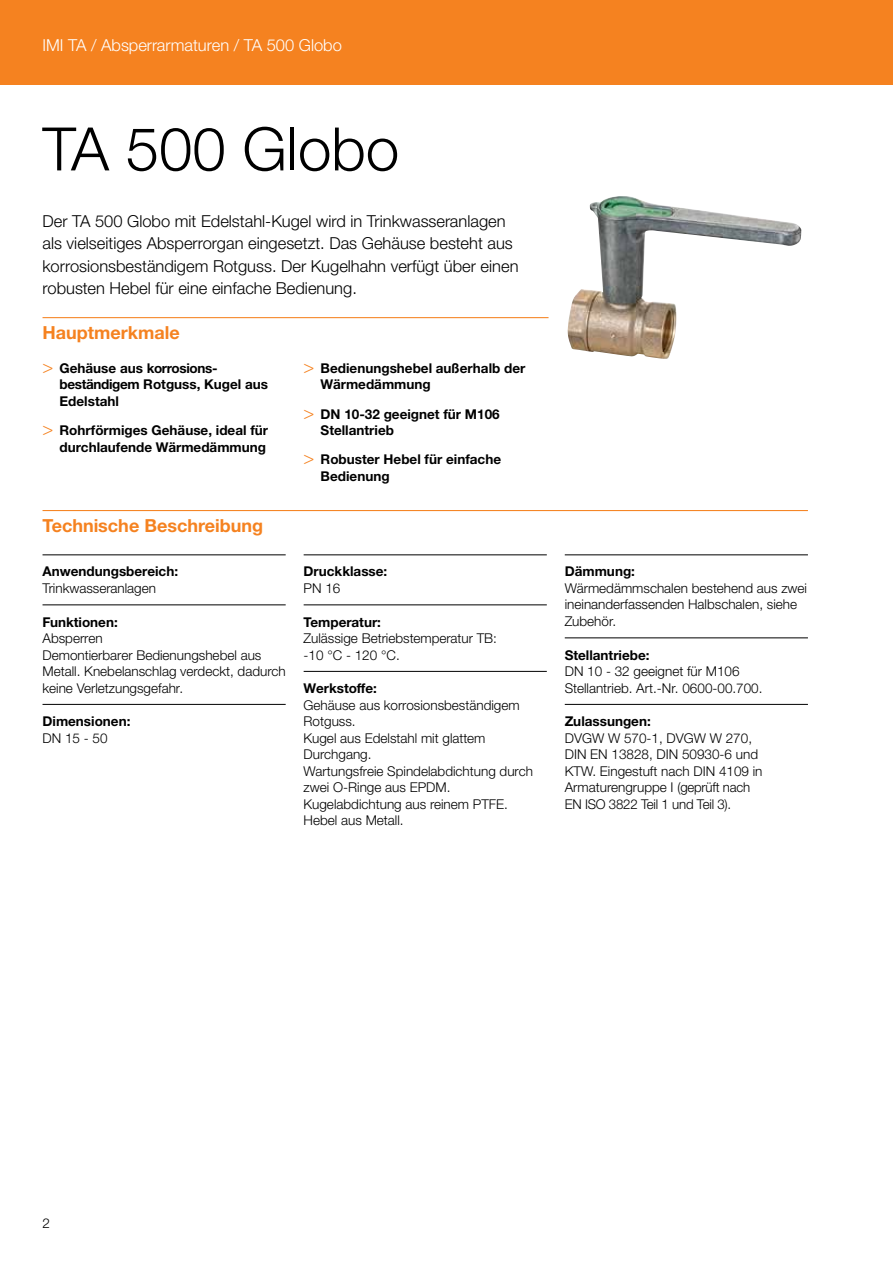
<style>
.page{position:relative;width:893px;height:1263px;background:#fff}
.page>*{position:absolute;margin:0;border:0;box-sizing:border-box;transform-origin:0 0}
.t1{font:300 60px "Helvetica Neue LTW1 G";color:#000}
.t2{font:700 18px "Helvetica Neue LTW1 G";color:#f58220}
.t3{font:300 16.5px/22.5px "Helvetica Neue LTW1 G";color:#000}
.t4{font:300 16.5px "Helvetica Neue LTW1 G";color:#fff}
.t5{font:300 13.5px/16.5px "Helvetica Neue LTW1 G";color:#000}
.t6{font:700 13.5px/16.5px "Helvetica Neue LTW1 G";color:#000}
.s1{font-family:"Helvetica Neue LT Std";font-weight:300;font-size:18px;color:#f58220}
</style>
<div class="page">
<div style="left:0;top:0;width:893px;height:85px;background:#f58220"></div>
<hr style="left:43px;top:317px;width:506px;height:1px;background:#f58220">
<hr style="left:43px;top:510px;width:765px;height:1px;background:#f58220">
<hr style="left:43px;top:554px;width:243px;height:1px;background:#000">
<hr style="left:43px;top:604px;width:243px;height:1px;background:#000">
<hr style="left:43px;top:704px;width:243px;height:1px;background:#000">
<hr style="left:304px;top:554px;width:243px;height:1px;background:#000">
<hr style="left:304px;top:604px;width:243px;height:1px;background:#000">
<hr style="left:304px;top:671px;width:243px;height:1px;background:#000">
<hr style="left:565px;top:554px;width:243px;height:1px;background:#000">
<hr style="left:565px;top:637px;width:243px;height:1px;background:#000">
<hr style="left:565px;top:704px;width:243px;height:1px;background:#000">
<img style="left:567px;top:196px;width:234px;height:163px">
<p class="t4" style="left:43px;top:35px;width:301px">IMI TA / Absperrarmaturen / TA 500 Globo</p>
<h1 class="t1" style="left:43px;top:112px;width:358px">TA 500 Globo</h1>
<p class="t3" style="left:43px;top:210px;width:477px">Der TA 500 Globo mit Edelstahl-Kugel wird in Trinkwasseranlagen als vielseitiges Absperrorgan eingesetzt. Das Gehäuse besteht aus korrosionsbeständigem Rotguss. Der Kugelhahn verfügt über einen robusten Hebel für eine einfache Bedienung.</p>
<h2 class="t2" style="left:43px;top:322px;width:139px">Hauptmerkmale</h2>
<p class="t6" style="left:60px;top:360px;width:210px;text-indent:-17px"><span class="s1">&gt;</span> Gehäuse aus korrosions&shy;beständigem Rotguss, Kugel aus<br>Edelstahl</p>
<p class="t6" style="left:43px;top:422px;width:227px;text-align:right"><span class="s1">&gt;</span> Rohrförmiges Gehäuse, ideal für durchlaufende Wärmedämmung</p>
<p class="t6" style="left:321px;top:360px;width:206px;text-indent:-17px"><span class="s1">&gt;</span> Bedienungshebel außerhalb der<br>Wärmedämmung</p>
<p class="t6" style="left:321px;top:406px;width:181px;text-indent:-17px"><span class="s1">&gt;</span> DN 10-32 geeignet für M106<br>Stellantrieb</p>
<p class="t6" style="left:321px;top:451px;width:182px;text-indent:-17px"><span class="s1">&gt;</span> Robuster Hebel für einfache<br>Bedienung</p>
<h2 class="t2" style="left:43px;top:515px;width:222px">Technische Beschreibung</h2>
<p class="t6" style="left:43px;top:563px;width:137px">Anwendungsbereich:</p>
<p class="t5" style="left:43px;top:580px;width:115px">Trinkwasseranlagen</p>
<p class="t6" style="left:43px;top:613px;width:77px">Funktionen:</p>
<p class="t5" style="left:43px;top:630px;width:245px">Absperren<br>Demontierbarer Bedienungshebel aus<br>Metall. Knebelanschlag verdeckt, dadurch keine Verletzungsgefahr.</p>
<p class="t6" style="left:43px;top:713px;width:89px">Dimensionen:</p>
<p class="t5" style="left:43px;top:729px;width:67px">DN 15 - 50</p>
<p class="t6" style="left:304px;top:563px;width:85px">Druckklasse:</p>
<p class="t5" style="left:304px;top:580px;width:38px">PN 16</p>
<p class="t6" style="left:304px;top:613px;width:79px">Temperatur:</p>
<p class="t5" style="left:304px;top:630px;width:195px">Zulässige Betriebstemperatur TB: -10 °C - 120 °C.</p>
<p class="t6" style="left:304px;top:680px;width:75px">Werkstoffe:</p>
<p class="t5" style="left:304px;top:696px;width:231px">Gehäuse aus korrosionsbeständigem<br>Rotguss.<br>Kugel aus Edelstahl mit glattem<br>Durchgang.<br>Wartungsfreie Spindelabdichtung durch zwei O-Ringe aus EPDM.<br>Kugelabdichtung aus reinem PTFE.<br>Hebel aus Metall.</p>
<p class="t6" style="left:565px;top:563px;width:72px">Dämmung:</p>
<p class="t5" style="left:565px;top:580px;width:244px">Wärmedämmschalen bestehend aus zwei ineinanderfassenden Halbschalen, siehe<br>Zubehör.</p>
<p class="t6" style="left:565px;top:646px;width:86px">Stellantriebe:</p>
<p class="t5" style="left:565px;top:663px;width:199px">DN 10 - 32 geeignet für M106<br>Stellantrieb. Art.-Nr. 0600-00.700.</p>
<p class="t6" style="left:565px;top:713px;width:88px">Zulassungen:</p>
<p class="t5" style="left:565px;top:729px;width:199px">DVGW W 570-1, DVGW W 270,<br>DIN EN 13828, DIN 50930-6 und<br>KTW. Eingestuft nach DIN 4109 in<br>Armaturengruppe I (geprüft nach<br>EN ISO 3822 Teil 1 und Teil 3).</p>
<p class="t5" style="left:43px;top:1215px;width:9px">2</p>
</div>
